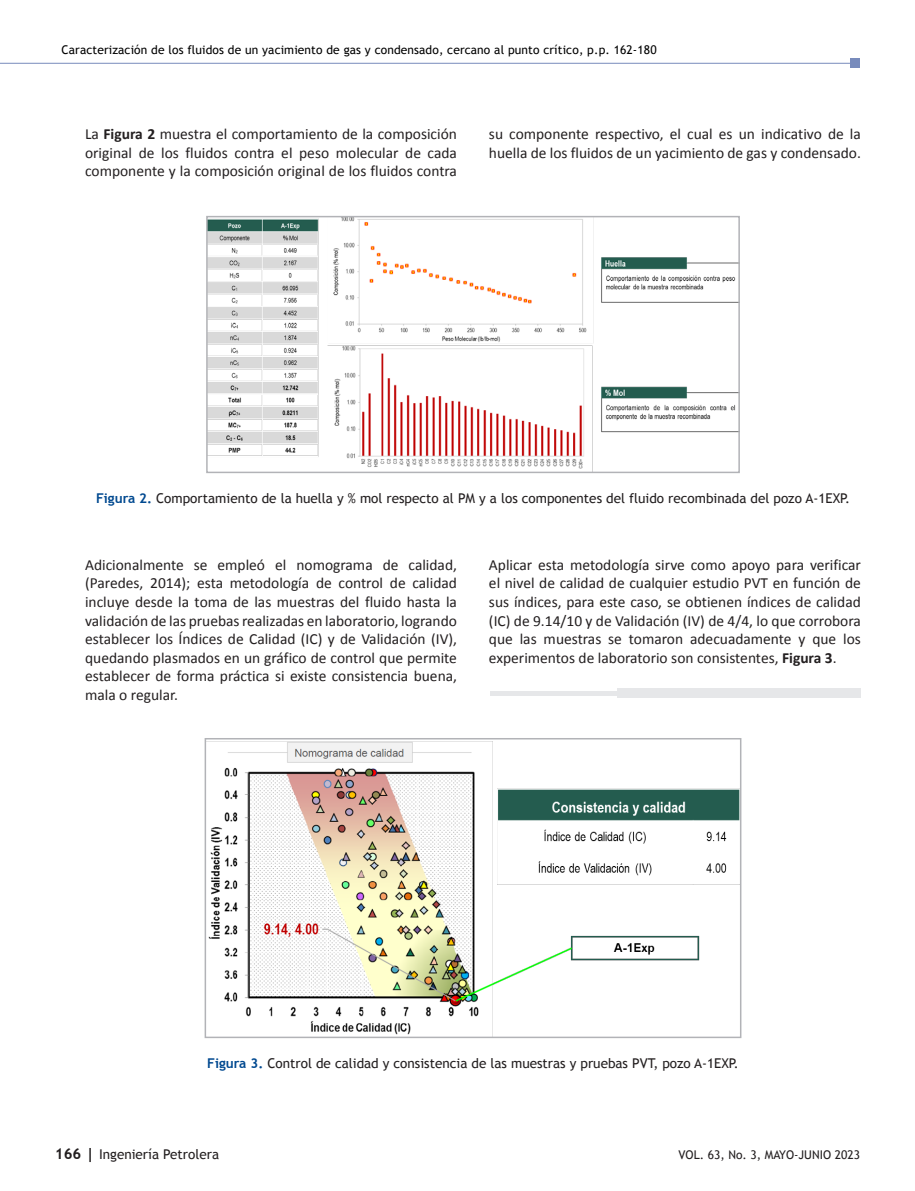
<style>
.page{position:relative;width:915px;height:1191px;background:#fff}
.page>*{position:absolute;margin:0;border:0;box-sizing:border-box;transform-origin:0 0}
.cpoTxt{font:15.45px/18.6px "Calibri";color:#231f20;text-align:justify}
.pieDeImagen{font:13.5px "Trebuchet MS";color:#231f20}
.t1{font:12px "Trebuchet MS";letter-spacing:.01em;color:#000}
.t2{font:12px "Trebuchet MS";color:#231f20}
.s1{font-weight:700}
.s2{font-weight:700;color:#014990}
.s3{font-weight:700;font-size:15px}
</style>
<div class="page">
<hr style="left:0;top:63px;width:854px;height:1px;background:#788bbc">
<div style="left:850px;top:59px;width:9px;height:9px;background:#788bbc"></div>
<img style="left:207px;top:741px;width:531px;height:294px">
<div style="left:204px;top:738px;width:537px;height:300px;border:2px solid #b2b3b7"></div>
<img style="left:209px;top:219px;width:527px;height:251px">
<div style="left:206px;top:216px;width:533px;height:257px;border:2px solid #b2b3b7"></div>
<div style="left:617px;top:689px;width:243px;height:9px;background:#e6e7e9"></div>
<hr style="left:489px;top:691px;width:230px;height:4px;background:#e6e7e9">
<p class="t1" style="left:61px;top:42px;width:596px">Caracterización de los fluidos de un yacimiento de gas y condensado, cercano al punto crítico, p.p. 162-180</p>
<p class="cpoTxt" style="left:85px;top:124px;width:373px">La <span class="s1">Figura 2</span> muestra el comportamiento de la composición original de los fluidos contra el peso molecular de cada componente y la composición original de los fluidos contra</p>
<p class="cpoTxt" style="left:489px;top:124px;width:373px">su componente respectivo, el cual es un indicativo de la huella de los fluidos de un yacimiento de gas y condensado.</p>
<p class="pieDeImagen" style="left:96px;top:490px;width:755px"><span class="s2">Figura 2.</span> Comportamiento de la huella y % mol respecto al PM y a los componentes del fluido recombinada del pozo A-1EXP.</p>
<p class="cpoTxt" style="left:85px;top:555px;width:373px">Adicionalmente se empleó el nomograma de calidad, (Paredes, 2014); esta metodología de control de calidad incluye desde la toma de las muestras del fluido hasta la validación de las pruebas realizadas en laboratorio, logrando establecer los Índices de Calidad (IC) y de Validación (IV), quedando plasmados en un gráfico de control que permite establecer de forma práctica si existe consistencia buena, mala o regular.</p>
<p class="cpoTxt" style="left:489px;top:555px;width:373px">Aplicar esta metodología sirve como apoyo para verificar el nivel de calidad de cualquier estudio PVT en función de sus índices, para este caso, se obtienen índices de calidad (IC) de 9.14/10 y de Validación (IV) de 4/4, lo que corrobora que las muestras se tomaron adecuadamente y que los experimentos de laboratorio son consistentes, <span class="s1">Figura 3</span>.</p>
<p class="pieDeImagen" style="left:207px;top:1055px;width:533px"><span class="s2">Figura 3.</span> Control de calidad y consistencia de las muestras y pruebas PVT, pozo A-1EXP.</p>
<p class="pieDeImagen" style="left:55px;top:1146px;width:166px"><span class="s3">166 |</span> Ingeniería Petrolera</p>
<p class="t2" style="left:678px;top:1147px;width:183px">VOL. 63, No. 3, MAYO-JUNIO 2023</p>
</div>
